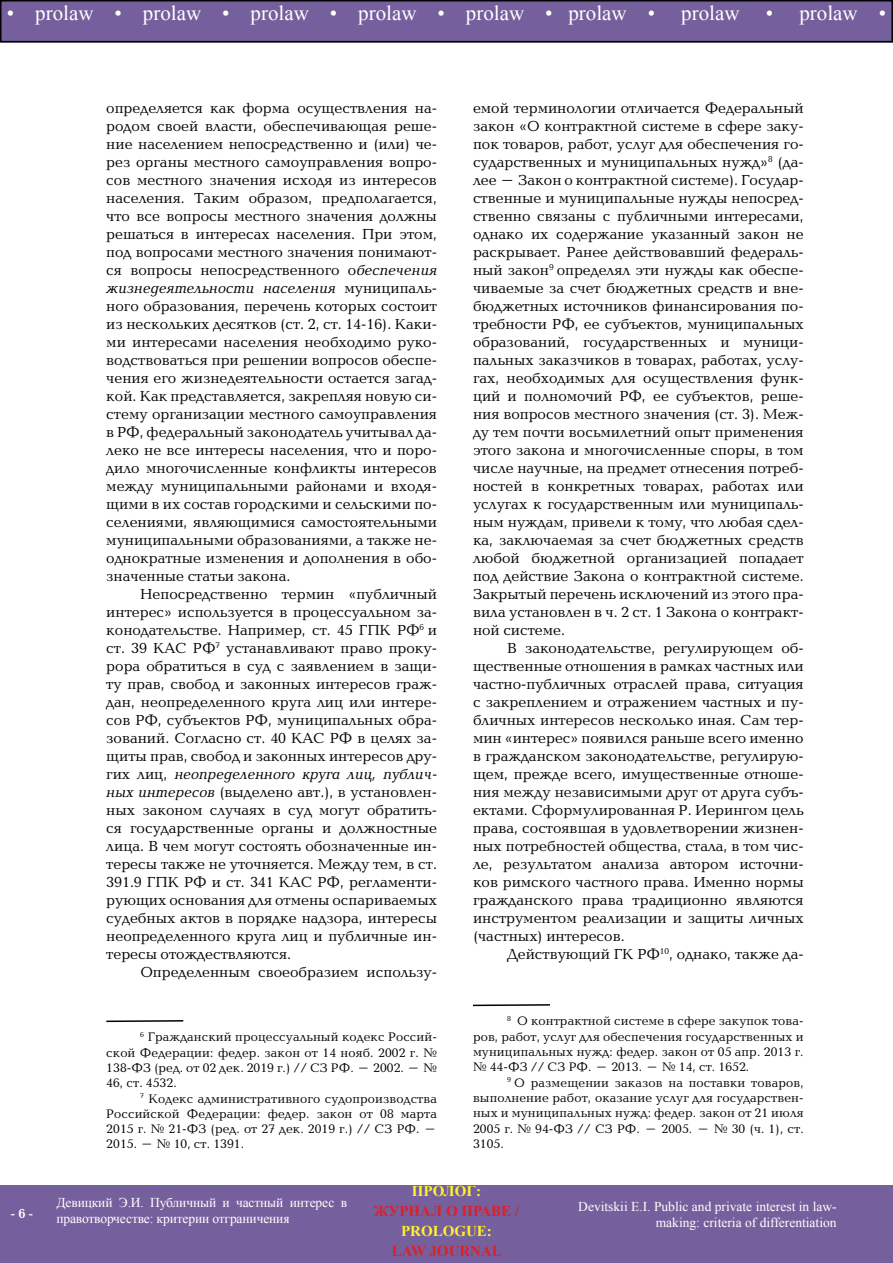
<style>
.page{position:relative;width:893px;height:1263px;background:#fff}
.page>*{position:absolute;margin:0;border:0;box-sizing:border-box;transform-origin:0 0}
.t1{font:21px "Times New Roman";color:#fff}
.t2{font:15px/18px "Baltica C";color:#000;text-align:justify}
.t3{font:700 15px "Times New Roman";color:#dc2028}
.t4{font:700 15px "Times New Roman";color:#fff32a}
.t5{font:13.5px/16.2px "Times New Roman";color:#fff}
.t6{font:700 13.5px "Baltica C";color:#fff}
.t7{font:12.75px/15.3px "Baltica C";letter-spacing:.01em;color:#000;text-align:justify}
.s1{font-style:italic}
</style>
<div class="page">
<div style="left:0;top:0;width:893px;height:42px;background:#765f9d;border:2px solid #000"></div>
<div style="left:0;top:1185px;width:893px;height:78px;background:#765f9d"></div>
<svg style="left:892px;top:0;width:1px;height:42px"></svg>
<svg style="left:106px;top:1020px;width:78px;height:3px"></svg>
<svg style="left:473px;top:1004px;width:77px;height:3px"></svg>
<h1 class="t1" style="left:7px;top:-1px;width:650px">• prolaw • prolaw • prolaw • prolaw • prolaw • prolaw •</h1>
<h1 class="t1" style="left:681px;top:-1px;width:60px">prolaw</h1>
<h1 class="t1" style="left:766px;top:-1px;width:122px">• prolaw •</h1>
<p class="t6" style="left:10px;top:1206px;width:24px">- 6 -</p>
<p class="t2" style="left:106px;top:100px;width:332px">определяется как форма осуществления на&shy;родом своей власти, обеспечивающая реше&shy;ние населением непосредственно и (или) че&shy;рез органы местного самоуправления вопро&shy;сов местного значения исходя из интересов населения. Таким образом, предполагается, что все вопросы местного значения должны решаться в интересах населения. При этом, под вопросами местного значения понимают&shy;ся вопросы непосредственного о<span class="s1">беспечения жизнедеятельности населения</span> муниципаль&shy;ного образования, перечень которых состоит из нескольких десятков (ст. 2, ст. 14-16). Каки&shy;ми интересами населения необходимо руко&shy;водствоваться при решении вопросов обеспе&shy;чения его жизнедеятельности остается загад&shy;кой. Как представляется, закрепляя новую си&shy;стему организации местного самоуправления в РФ, федеральный законодатель учитывал да&shy;леко не все интересы населения, что и поро&shy;дило многочисленные конфликты интересов между муниципальными районами и входя&shy;щими в их состав городскими и сельскими по&shy;селениями, являющимися самостоятельными муниципальными образованиями, а также не&shy;однократные изменения и дополнения в обо&shy;значенные статьи закона.</p>
<p class="t2" style="left:106px;top:586px;width:332px;text-indent:34px">Непосредственно термин «публичный интерес» используется в процессуальном за&shy;конодательстве. Например, ст. 45 ГПК РФ<sup>6</sup> и ст. 39 КАС РФ<sup>7</sup> устанавливают право проку&shy;рора обратиться в суд с заявлением в защи&shy;ту прав, свобод и законных интересов граж&shy;дан, неопределенного круга лиц или интере&shy;сов РФ, субъектов РФ, муниципальных обра&shy;зований. Согласно ст. 40 КАС РФ в целях за&shy;щиты прав, свобод и законных интересов дру&shy;гих лиц, <span class="s1">неопределенного круга лиц, публич&shy;ных интересов</span> (выделено авт.), в установлен&shy;ных законом случаях в суд могут обратить&shy;ся государственные органы и должностные лица. В чем могут состоять обозначенные ин&shy;тересы также не уточняется. Между тем, в ст.<br>391.9 ГПК РФ и ст. 341 КАС РФ, регламенти&shy;рующих основания для отмены оспариваемых судебных актов в порядке надзора, интересы неопределенного круга лиц и публичные ин&shy;тересы отождествляются.</p>
<p class="t2" style="left:140px;top:964px;width:298px">Определенным своеобразием использу-</p>
<p class="t7" style="left:106px;top:1030px;width:332px;text-indent:34px"><sup>6</sup> Гражданский процессуальный кодекс Россий&shy;ской Федерации: федер. закон от 14 нояб. 2002 г. № 138-ФЗ (ред. от 02 дек. 2019 г.) // СЗ РФ. – 2002. – № 46, ст. 4532.</p>
<p class="t7" style="left:106px;top:1091px;width:332px;text-indent:34px"><sup>7</sup> Кодекс административного судопроизводства Российской Федерации: федер. закон от 08 марта 2015 г. № 21-ФЗ (ред. от 27 дек. 2019 г.) // СЗ РФ. – 2015. – № 10, ст. 1391.</p>
<p class="t2" style="left:473px;top:100px;width:332px">емой терминологии отличается Федеральный закон «О контрактной системе в сфере заку&shy;пок товаров, работ, услуг для обеспечения го&shy;сударственных и муниципальных нужд»<sup>8</sup> (да&shy;лее – Закон о контрактной системе). Государ&shy;ственные и муниципальные нужды непосред&shy;ственно связаны с публичными интересами, однако их содержание указанный закон не раскрывает. Ранее действовавший федераль&shy;ный закон<sup>9</sup> определял эти нужды как обеспе&shy;чиваемые за счет бюджетных средств и вне&shy;бюджетных источников финансирования по&shy;требности РФ, ее субъектов, муниципальных образований, государственных и муници&shy;пальных заказчиков в товарах, работах, услу&shy;гах, необходимых для осуществления функ&shy;ций и полномочий РФ, ее субъектов, реше&shy;ния вопросов местного значения (ст. 3). Меж&shy;ду тем почти восьмилетний опыт применения этого закона и многочисленные споры, в том числе научные, на предмет отнесения потреб&shy;ностей в конкретных товарах, работах или услугах к государственным или муниципаль&shy;ным нуждам, привели к тому, что любая сдел&shy;ка, заключаемая за счет бюджетных средств любой бюджетной организацией попадает под действие Закона о контрактной системе.<br>Закрытый перечень исключений из этого пра&shy;вила установлен в ч. 2 ст. 1 Закона о контракт&shy;ной системе.</p>
<p class="t2" style="left:473px;top:640px;width:332px;text-indent:34px">В законодательстве, регулирующем об&shy;щественные отношения в рамках частных или частно-публичных отраслей права, ситуация с закреплением и отражением частных и пу&shy;бличных интересов несколько иная. Сам тер&shy;мин «интерес» появился раньше всего именно в гражданском законодательстве, регулирую&shy;щем, прежде всего, имущественные отноше&shy;ния между независимыми друг от друга субъ&shy;ектами. Сформулированная Р. Иерингом цель права, состоявшая в удовлетворении жизнен&shy;ных потребностей общества, стала, в том чис&shy;ле, результатом анализа автором источни&shy;ков римского частного права. Именно нормы гражданского права традиционно являются инструментом реализации и защиты личных (частных) интересов.</p>
<p class="t2" style="left:507px;top:946px;width:298px">Действующий ГК РФ<sup>10</sup>, однако, также да-</p>
<p class="t7" style="left:473px;top:1014px;width:332px;text-indent:34px"><sup>8</sup> О контрактной системе в сфере закупок това&shy;ров, работ, услуг для обеспечения государственных и муниципальных нужд: федер. закон от 05 апр. 2013 г. № 44-ФЗ // СЗ РФ. – 2013. – № 14, ст. 1652.</p>
<p class="t7" style="left:473px;top:1075px;width:332px;text-indent:34px"><sup>9</sup> О размещении заказов на поставки товаров, выполнение работ, оказание услуг для государствен&shy;ных и муниципальных нужд: федер. закон от 21 июля 2005 г. № 94-ФЗ // СЗ РФ. – 2005. – № 30 (ч. 1), ст.<br>3105.</p>
<p class="t4" style="left:412px;top:1180px;width:71px">ПРОЛОГ:</p>
<p class="t3" style="left:374px;top:1200px;width:147px">ЖУРНАЛ О ПРАВЕ /</p>
<p class="t4" style="left:401px;top:1220px;width:92px">PROLOGUE:</p>
<p class="t3" style="left:392px;top:1240px;width:112px">LAW JOURNAL</p>
<p class="t5" style="left:56px;top:1194px;width:292px">Девицкий Э.И. Публичный и частный интерес в правотворчестве: критерии отграничения</p>
<p class="t5" style="left:578px;top:1198px;width:260px;text-align:right">Devitskii E.I. Public and private interest in law&shy;making: criteria of differentiation</p>
<p class="t5" style="left:56px;top:1198px;width:292px">Татарников В.Г., Босхолов С.С. Уголовно-правовая охрана конституционных прав личности,</p>
<p class="t5" style="left:586px;top:1198px;width:252px;text-align:right">Tatarn kov V.G., Boskholo S.S. C iminal law the indiv dual,</p>
</div>
